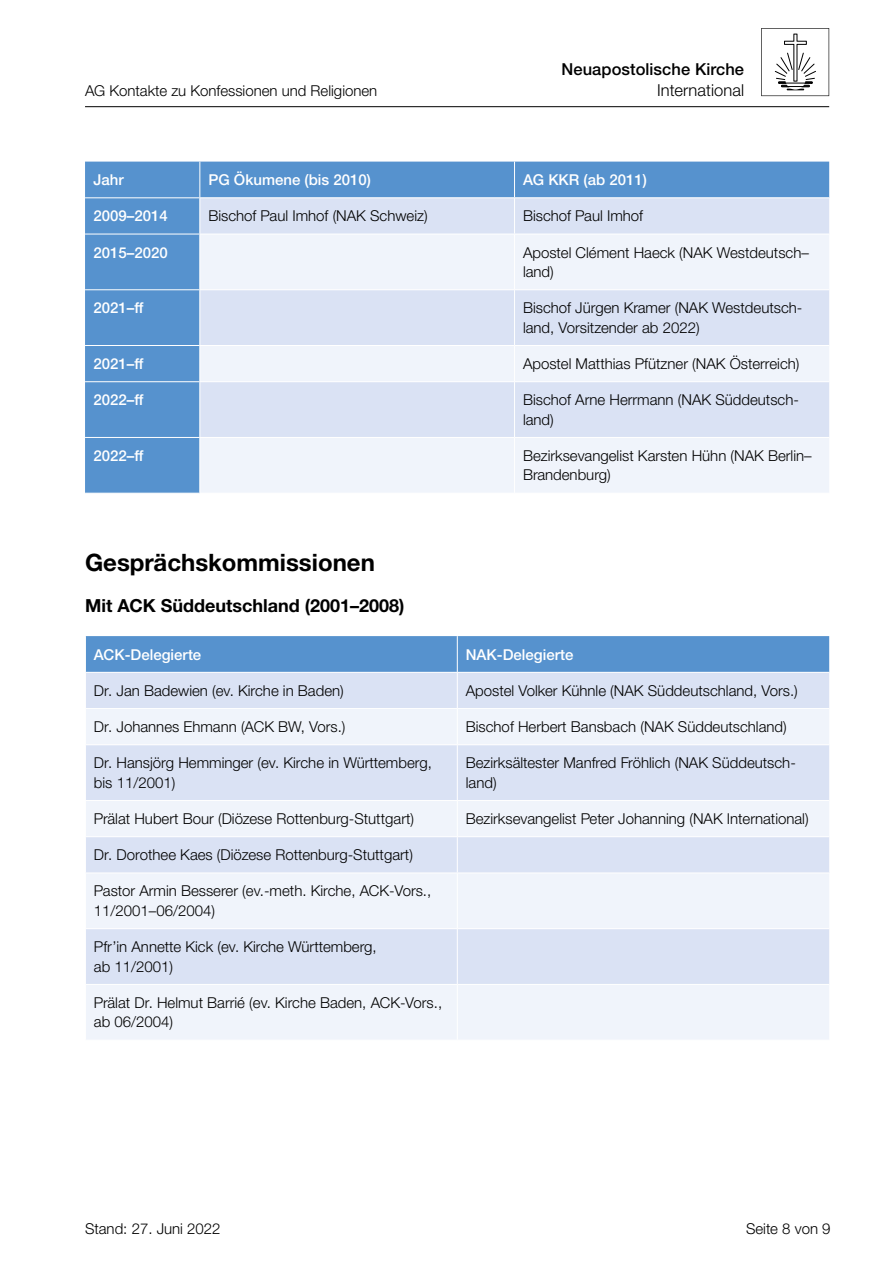
<style>
.page{position:relative;width:893px;height:1263px;background:#fff}
.page>*{position:absolute;margin:0;border:0;box-sizing:border-box;transform-origin:0 0}
.t1{font:700 24px "Helvetica Neue LTW1 G";color:#000}
.t2{font:700 18px "Helvetica Neue LTW1 G";color:#000}
.t3{font:500 16.5px "Helvetica Neue LTW1 G";letter-spacing:.005em;color:#000}
.t4{font:300 16.5px "Helvetica Neue LTW1 G";letter-spacing:.005em;color:#000}
.t5{font:300 15px/19.5px "Helvetica Neue LTW1 G";color:#000}
.t6{font:500 15px "Helvetica Neue LTW1 G";color:#fff}
</style>
<div class="page">
<hr style="left:85px;top:106px;width:744px;height:1px;background:#000">
<svg style="left:761px;top:28px;width:68px;height:68px"></svg>
<div style="left:86px;top:636px;width:743px;height:36px;background:#5692ce"></div>
<div style="left:86px;top:673px;width:743px;height:35px;background:#dae2f4"></div>
<svg style="left:86px;top:709px;width:743px;height:330px;fill:#f0f4fb"></svg>
<hr style="left:457px;top:636px;width:1px;height:36px;background:#fff">
<hr style="left:457px;top:673px;width:1px;height:35px;background:#fff">
<hr style="left:457px;top:709px;width:1px;height:35px;background:#fff">
<hr style="left:85px;top:744px;width:372px;height:1px;background:#fff">
<hr style="left:457px;top:744px;width:372px;height:1px;background:#fff">
<hr style="left:457px;top:745px;width:1px;height:55px;background:#fff">
<hr style="left:85px;top:800px;width:372px;height:1px;background:#fff">
<hr style="left:457px;top:800px;width:372px;height:1px;background:#fff">
<hr style="left:457px;top:801px;width:1px;height:35px;background:#fff">
<hr style="left:85px;top:836px;width:372px;height:1px;background:#fff">
<hr style="left:457px;top:836px;width:372px;height:1px;background:#fff">
<hr style="left:457px;top:837px;width:1px;height:35px;background:#fff">
<hr style="left:85px;top:872px;width:372px;height:1px;background:#fff">
<hr style="left:457px;top:872px;width:372px;height:1px;background:#fff">
<hr style="left:457px;top:873px;width:1px;height:55px;background:#fff">
<hr style="left:85px;top:928px;width:372px;height:1px;background:#fff">
<hr style="left:457px;top:928px;width:372px;height:1px;background:#fff">
<hr style="left:457px;top:929px;width:1px;height:55px;background:#fff">
<hr style="left:85px;top:984px;width:372px;height:1px;background:#fff">
<hr style="left:457px;top:984px;width:372px;height:1px;background:#fff">
<hr style="left:457px;top:985px;width:1px;height:55px;background:#fff">
<div style="left:85px;top:162px;width:744px;height:331px;background:#5692ce"></div>
<div style="left:200px;top:198px;width:629px;height:36px;background:#dae2f4"></div>
<svg style="left:200px;top:235px;width:629px;height:258px;fill:#f0f4fb"></svg>
<hr style="left:199px;top:162px;width:1px;height:35px;background:#fff">
<hr style="left:514px;top:162px;width:1px;height:35px;background:#fff">
<hr style="left:85px;top:197px;width:115px;height:1px;background:#fff">
<hr style="left:200px;top:197px;width:314px;height:1px;background:#fff">
<hr style="left:514px;top:197px;width:315px;height:1px;background:#fff">
<hr style="left:199px;top:198px;width:1px;height:36px;background:#fff">
<hr style="left:514px;top:198px;width:1px;height:36px;background:#fff">
<hr style="left:85px;top:234px;width:115px;height:1px;background:#fff">
<hr style="left:200px;top:234px;width:314px;height:1px;background:#fff">
<hr style="left:199px;top:234px;width:1px;height:55px;background:#fff">
<hr style="left:514px;top:234px;width:315px;height:1px;background:#fff">
<hr style="left:514px;top:234px;width:1px;height:55px;background:#fff">
<hr style="left:85px;top:289px;width:115px;height:1px;background:#fff">
<hr style="left:200px;top:289px;width:314px;height:1px;background:#fff">
<hr style="left:199px;top:290px;width:1px;height:55px;background:#fff">
<hr style="left:514px;top:289px;width:315px;height:1px;background:#fff">
<hr style="left:514px;top:290px;width:1px;height:55px;background:#fff">
<hr style="left:85px;top:345px;width:115px;height:1px;background:#fff">
<hr style="left:200px;top:345px;width:314px;height:1px;background:#fff">
<hr style="left:199px;top:346px;width:1px;height:35px;background:#fff">
<hr style="left:514px;top:345px;width:315px;height:1px;background:#fff">
<hr style="left:514px;top:346px;width:1px;height:35px;background:#fff">
<hr style="left:85px;top:381px;width:115px;height:1px;background:#fff">
<hr style="left:200px;top:381px;width:314px;height:1px;background:#fff">
<hr style="left:199px;top:382px;width:1px;height:55px;background:#fff">
<hr style="left:514px;top:381px;width:315px;height:1px;background:#fff">
<hr style="left:514px;top:382px;width:1px;height:55px;background:#fff">
<hr style="left:85px;top:437px;width:115px;height:1px;background:#fff">
<hr style="left:200px;top:437px;width:314px;height:1px;background:#fff">
<hr style="left:199px;top:438px;width:1px;height:55px;background:#fff">
<hr style="left:514px;top:437px;width:315px;height:1px;background:#fff">
<hr style="left:514px;top:438px;width:1px;height:55px;background:#fff">
<p class="t3" style="left:561px;top:59px;width:184px">Neuapostolische Kirche</p>
<p class="t5" style="left:85px;top:81px;width:294px">AG Kontakte zu Konfessionen und Religionen</p>
<p class="t4" style="left:657px;top:80px;width:88px">International</p>
<p class="t6" style="left:94px;top:171px;width:32px">Jahr</p>
<p class="t6" style="left:208px;top:171px;width:164px">PG Ökumene (bis 2010)</p>
<p class="t6" style="left:523px;top:171px;width:125px">AG KKR (ab 2011)</p>
<p class="t6" style="left:94px;top:207px;width:76px">2009–2014</p>
<p class="t5" style="left:208px;top:206px;width:221px">Bischof Paul Imhof (NAK Schweiz)</p>
<p class="t5" style="left:523px;top:206px;width:122px">Bischof Paul Imhof</p>
<p class="t6" style="left:94px;top:243px;width:76px">2015–2020</p>
<p class="t5" style="left:523px;top:242px;width:287px">Apostel Clément Haeck (NAK Westdeutsch– land)</p>
<p class="t6" style="left:94px;top:299px;width:51px">2021–ff</p>
<p class="t5" style="left:523px;top:298px;width:281px">Bischof Jürgen Kramer (NAK Westdeutsch&shy;land, Vorsitzender ab 2022)</p>
<p class="t6" style="left:94px;top:355px;width:51px">2021–ff</p>
<p class="t5" style="left:523px;top:354px;width:278px">Apostel Matthias Pfützner (NAK Österreich)</p>
<p class="t6" style="left:94px;top:391px;width:51px">2022–ff</p>
<p class="t5" style="left:523px;top:390px;width:277px">Bischof Arne Herrmann (NAK Süddeutsch&shy;land)</p>
<p class="t6" style="left:94px;top:447px;width:51px">2022–ff</p>
<p class="t5" style="left:523px;top:446px;width:290px">Bezirksevangelist Karsten Hühn (NAK Berlin–<br>Brandenburg)</p>
<h1 class="t1" style="left:85px;top:548px;width:291px">Gesprächskommissionen</h1>
<p class="t2" style="left:85px;top:595px;width:321px">Mit ACK Süddeutschland (2001–2008)</p>
<p class="t6" style="left:94px;top:645px;width:109px">ACK-Delegierte</p>
<p class="t6" style="left:466px;top:645px;width:109px">NAK-Delegierte</p>
<p class="t5" style="left:94px;top:681px;width:251px">Dr. Jan Badewien (ev. Kirche in Baden)</p>
<p class="t5" style="left:466px;top:681px;width:333px">Apostel Volker Kühnle (NAK Süddeutschland, Vors.)</p>
<p class="t5" style="left:94px;top:717px;width:253px">Dr. Johannes Ehmann (ACK BW, Vors.)</p>
<p class="t5" style="left:466px;top:717px;width:322px">Bischof Herbert Bansbach (NAK Süddeutschland)</p>
<p class="t5" style="left:94px;top:753px;width:339px">Dr. Hansjörg Hemminger (ev. Kirche in Württemberg, bis 11/2001)</p>
<p class="t5" style="left:466px;top:753px;width:332px">Bezirksältester Manfred Fröhlich (NAK Süddeutsch&shy;land)</p>
<p class="t5" style="left:94px;top:809px;width:322px">Prälat Hubert Bour (Diözese Rottenburg-Stuttgart)</p>
<p class="t5" style="left:466px;top:809px;width:344px">Bezirksevangelist Peter Johanning (NAK International)</p>
<p class="t5" style="left:94px;top:845px;width:321px">Dr. Dorothee Kaes (Diözese Rottenburg-Stuttgart)</p>
<p class="t5" style="left:94px;top:881px;width:339px">Pastor Armin Besserer (ev.-meth. Kirche, ACK-Vors.,<br>11/2001–06/2004)</p>
<p class="t5" style="left:94px;top:937px;width:284px">Pfr’in Annette Kick (ev. Kirche Württemberg, ab 11/2001)</p>
<p class="t5" style="left:94px;top:993px;width:350px">Prälat Dr. Helmut Barrié (ev. Kirche Baden, ACK-Vors., ab 06/2004)</p>
<p class="t5" style="left:85px;top:1219px;width:137px">Stand: 27. Juni 2022</p>
<p class="t5" style="left:746px;top:1219px;width:86px">Seite 8 von 9</p>
</div>
